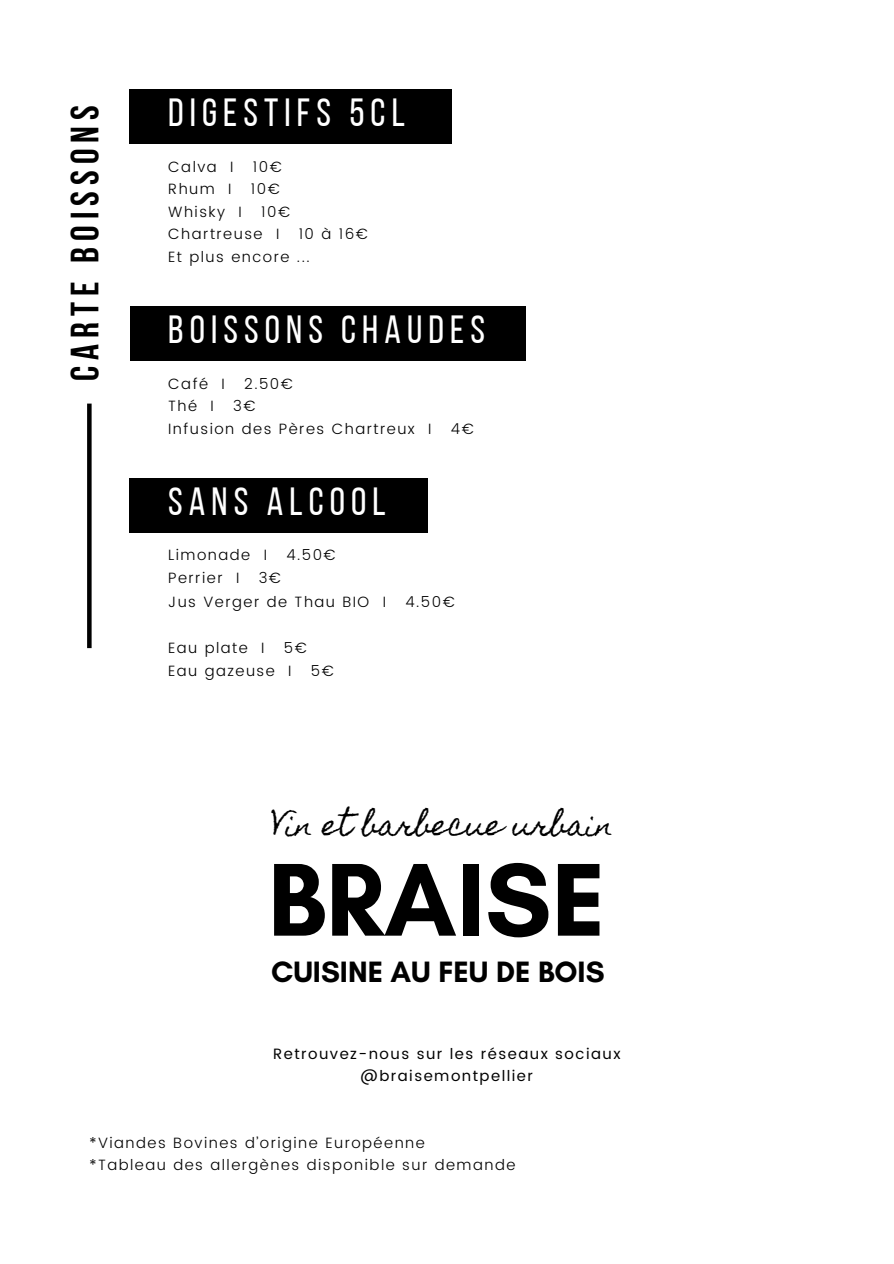
<style>
.page{position:relative;width:894px;height:1264px;background:#fff}
.page>*{position:absolute;margin:0;border:0;box-sizing:border-box;transform-origin:0 0}
.t1{font:700 105.45px "Glacial Indifference";color:#000}
.t2{font:39.15px "Bebas Neue";letter-spacing:.155em;color:#fff}
.t3{font:700 39.15px "Bebas Neue";letter-spacing:.155em;color:#000}
.t4{font:700 30px "Glacial Indifference";color:#000}
.t5{font:28.2px "Homemade Apple";letter-spacing:-.005em;color:#000}
.t6{font:300 15px "Poppins";letter-spacing:.1em;color:#000}
.t7{font:15px "Poppins";letter-spacing:.1em;color:#000}
</style>
<div class="page">
<div style="left:87px;top:403px;width:5px;height:245px;background:#000"></div>
<div style="left:130px;top:89px;width:322px;height:55px;background:#000"></div>
<div style="left:130px;top:306px;width:395px;height:55px;background:#000"></div>
<div style="left:130px;top:478px;width:297px;height:55px;background:#000"></div>
<h2 class="t3" style="left:69px;top:381px;width:277px;rotate:-90deg">CARTE BOISSONS</h2>
<p class="t2" style="left:168px;top:96px;width:238px">DIGESTIFS 5CL</p>
<h3 class="t6" style="left:168px;top:158px;width:67px">Calva I</h3>
<h3 class="t6" style="left:253px;top:158px;width:30px">10€</h3>
<p class="t6" style="left:168px;top:180px;width:65px">Rhum I</p>
<p class="t6" style="left:251px;top:180px;width:30px">10€</p>
<p class="t6" style="left:168px;top:203px;width:75px">Whisky I</p>
<p class="t6" style="left:261px;top:203px;width:30px">10€</p>
<p class="t6" style="left:168px;top:225px;width:113px">Chartreuse I</p>
<p class="t6" style="left:298px;top:225px;width:70px">10 à 16€</p>
<p class="t6" style="left:168px;top:248px;width:143px">Et plus encore ...</p>
<p class="t2" style="left:168px;top:313px;width:318px">BOISSONS CHAUDES</p>
<p class="t6" style="left:168px;top:374px;width:58px">Café I</p>
<p class="t6" style="left:244px;top:374px;width:50px">2.50€</p>
<p class="t6" style="left:168px;top:397px;width:47px">Thé I</p>
<p class="t6" style="left:233px;top:397px;width:24px">3€</p>
<p class="t6" style="left:168px;top:419px;width:265px">Infusion des Pères Chartreux I</p>
<p class="t6" style="left:451px;top:419px;width:24px">4€</p>
<p class="t2" style="left:168px;top:485px;width:219px">SANS ALCOOL</p>
<h5 class="t6" style="left:168px;top:546px;width:100px">Limonade I</h5>
<h5 class="t6" style="left:286px;top:546px;width:51px">4.50€</h5>
<h1 class="t6" style="left:168px;top:569px;width:73px">Perrier I</h1>
<h1 class="t6" style="left:258px;top:569px;width:24px">3€</h1>
<h4 class="t6" style="left:168px;top:592px;width:219px">Jus Verger de Thau BIO I</h4>
<h4 class="t6" style="left:405px;top:592px;width:51px">4.50€</h4>
<p class="t6" style="left:168px;top:639px;width:98px">Eau plate I</p>
<p class="t6" style="left:284px;top:639px;width:24px">5€</p>
<p class="t6" style="left:168px;top:662px;width:125px">Eau gazeuse I</p>
<p class="t6" style="left:311px;top:662px;width:24px">5€</p>
<p class="t5" style="left:271px;top:809px;width:343px">Vin et barbecue urbain</p>
<p class="t1" style="left:268px;top:835px;width:339px">BRAISE</p>
<h3 class="t4" style="left:271px;top:953px;width:335px">CUISINE AU FEU DE BOIS</h3>
<h3 class="t7" style="left:273px;top:1044px;width:349px">Retrouvez-nous sur les réseaux sociaux</h3>
<p class="t7" style="left:360px;top:1067px;width:174px">@braisemontpellier</p>
<p class="t6" style="left:89px;top:1133px;width:337px">*Viandes Bovines d’origine Européenne</p>
<p class="t6" style="left:89px;top:1156px;width:427px">*Tableau des allergènes disponible sur demande</p>
</div>
